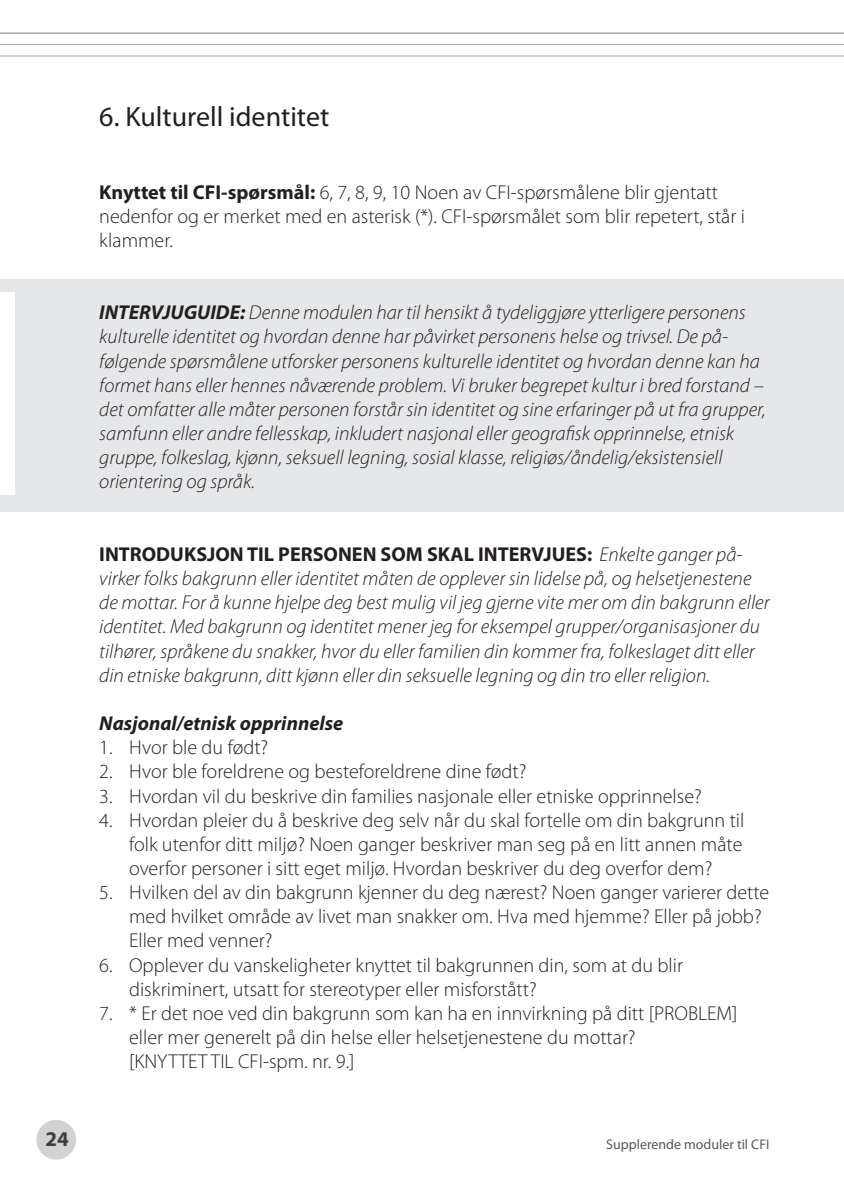
<style>
.page{position:relative;width:844px;height:1191px;background:#fff}
.page>*{position:absolute;margin:0;border:0;box-sizing:border-box;transform-origin:0 0}
.t1{font:28px "Myriad Pro";color:#231f20}
.t2{font:700 21px "Myriad Pro";color:#3e3e3f}
.t3{font:italic 300 20.12px/24.2px "Myriad Pro";color:#231f20}
.t4{font:300 20.12px/24.2px "Myriad Pro";color:#231f20}
.t5{font:italic 700 20.12px "Myriad Pro";color:#231f20}
.t6{font:14px "Myriad Pro";color:#57585a}
.s1{font-weight:700}
.s2{font-weight:700;font-style:normal}
</style>
<div class="page">
<hr style="left:0;top:33px;width:843px;height:1px;background:#808285">
<div style="left:36px;top:1119px;width:40px;height:40px;background:#d1d2d4;border-radius:50%"></div>
<hr style="left:0;top:44px;width:843px;height:1px;background:#a8a9ad">
<hr style="left:0;top:56px;width:843px;height:1px;background:#a8a9ad">
<div style="left:0;top:279px;width:843px;height:232px;background:#e6e7e9"></div>
<div style="left:0;top:292px;width:15px;height:203px;background:#fff"></div>
<h1 class="t1" style="left:99px;top:99px;width:231px">6. Kulturell identitet</h1>
<p class="t4" style="left:99px;top:179px;width:647px"><span class="s1">Knyttet til CFI-spørsmål:</span> 6, 7, 8, 9, 10 Noen av CFI-spørsmålene blir gjentatt nedenfor og er merket med en asterisk (*). CFI-spørsmålet som blir repetert, står i klammer.</p>
<p class="t3" style="left:99px;top:300px;width:668px"><span class="s1">INTERVJUGUIDE:</span> Denne modulen har til hensikt å tydeliggjøre ytterligere personens kulturelle identitet og hvordan denne har påvirket personens helse og trivsel. De på&shy;følgende spørsmålene utforsker personens kulturelle identitet og hvordan denne kan ha formet hans eller hennes nåværende problem. Vi bruker begrepet kultur i bred forstand – det omfatter alle måter personen forstår sin identitet og sine erfaringer på ut fra grupper, samfunn eller andre fellesskap, inkludert nasjonal eller geografisk opprinnelse, etnisk gruppe, folkeslag, kjønn, seksuell legning, sosial klasse, religiøs/åndelig/eksistensiell orientering og språk.</p>
<p class="t3" style="left:99px;top:542px;width:671px"><span class="s2">INTRODUKSJON TIL PERSONEN SOM SKAL INTERVJUES:</span> Enkelte ganger på&shy;virker folks bakgrunn eller identitet måten de opplever sin lidelse på, og helsetjenestene de mottar. For å kunne hjelpe deg best mulig vil jeg gjerne vite mer om din bakgrunn eller identitet. Med bakgrunn og identitet mener jeg for eksempel grupper/organisasjoner du tilhører, språkene du snakker, hvor du eller familien din kommer fra, folkeslaget ditt eller din etniske bakgrunn, ditt kjønn eller din seksuelle legning og din tro eller religion.</p>
<p class="t5" style="left:99px;top:710px;width:245px">Nasjonal/etnisk opprinnelse</p>
<p class="t4" style="left:99px;top:735px;width:170px">1. Hvor ble du født?</p>
<p class="t4" style="left:99px;top:759px;width:428px">2. Hvor ble foreldrene og besteforeldrene dine født?</p>
<p class="t4" style="left:99px;top:783px;width:604px">3. Hvordan vil du beskrive din families nasjonale eller etniske opprinnelse?</p>
<p class="t4" style="left:129px;top:807px;width:616px;text-align:justify;text-indent:-30px">4. Hvordan pleier du å beskrive deg selv når du skal fortelle om din bakgrunn til folk utenfor ditt miljø? Noen ganger beskriver man seg på en litt annen måte overfor personer i sitt eget miljø. Hvordan beskriver du deg overfor dem?</p>
<p class="t4" style="left:129px;top:880px;width:641px;text-indent:-30px">5. Hvilken del av din bakgrunn kjenner du deg nærest? Noen ganger varierer dette med hvilket område av livet man snakker om. Hva med hjemme? Eller på jobb?<br>Eller med venner?</p>
<p class="t4" style="left:129px;top:952px;width:555px;text-indent:-30px">6. Opplever du vanskeligheter knyttet til bakgrunnen din, som at du blir diskriminert, utsatt for stereotyper eller misforstått?</p>
<p class="t4" style="left:129px;top:1001px;width:610px;text-indent:-30px">7. * Er det noe ved din bakgrunn som kan ha en innvirkning på ditt [PROBLEM] eller mer generelt på din helse eller helsetjenestene du mottar?<br>[KNYTTET TIL CFI-spm. nr. 9.]</p>
<p class="t2" style="left:45px;top:1124px;width:25px">24</p>
<p class="t6" style="left:606px;top:1135px;width:165px">Supplerende moduler til CFI</p>
</div>
